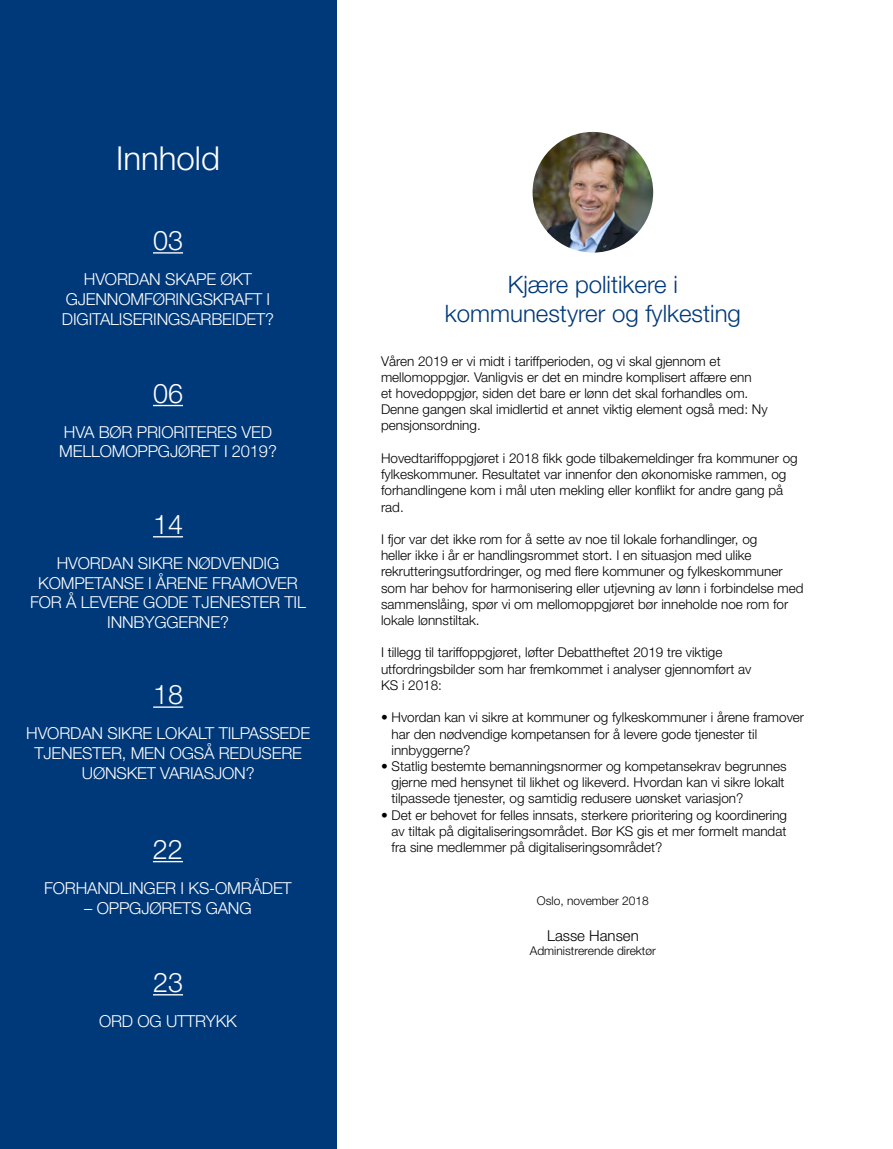
<style>
.page{position:relative;width:893px;height:1149px;background:#fff}
.page>*{position:absolute;margin:0;border:0;box-sizing:border-box;transform-origin:0 0}
.t1{font:300 33px "Helvetica Neue";color:#fff}
.t2{font:300 27px "Helvetica Neue";color:#fff}
.t3{font:300 24px/28.8px "Helvetica Neue";color:#00397a;text-align:center}
.t4{font:300 16.5px/19.8px "Helvetica Neue";letter-spacing:-.01em;color:#fff;text-align:center}
.t5{font:300 15px "Helvetica Neue";color:#000}
.t6{font:300 13.5px/16.2px "Helvetica Neue";color:#000}
.t7{font:300 12px "Helvetica Neue";color:#000}
</style>
<div class="page">
<div style="left:0;top:0;width:336px;height:1148px;background:#00397a"></div>
<img style="left:533px;top:132px;width:120px;height:120px;border-radius:60px">
<hr style="left:153px;top:405px;width:30px;height:1px;background:#fff">
<hr style="left:153px;top:536px;width:30px;height:1px;background:#fff">
<hr style="left:153px;top:706px;width:30px;height:1px;background:#fff">
<hr style="left:153px;top:252px;width:30px;height:1px;background:#fff">
<hr style="left:153px;top:860px;width:30px;height:2px;background:#fff">
<hr style="left:153px;top:993px;width:30px;height:2px;background:#fff">
<h1 class="t1" style="left:116px;top:138px;width:105px">Innhold</h1>
<h2 class="t2" style="left:153px;top:224px;width:32px">03</h2>
<p class="t4" style="left:62px;top:269px;width:214px">HVORDAN SKAPE ØKT<br>GJENNOMFØRINGSKRAFT I<br>DIGITALISERINGSARBEIDET?</p>
<h2 class="t2" style="left:153px;top:376px;width:32px">06</h2>
<p class="t4" style="left:59px;top:421px;width:219px;text-align:left">HVA BØR PRIORITERES VED<br>MELLOMOPPGJØRET I 2019?</p>
<h2 class="t2" style="left:153px;top:508px;width:32px">14</h2>
<p class="t4" style="left:30px;top:552px;width:277px">HVORDAN SIKRE NØDVENDIG<br>KOMPETANSE I ÅRENE FRAMOVER<br>FOR Å LEVERE GODE TJENESTER TIL<br>INNBYGGERNE?</p>
<h2 class="t2" style="left:153px;top:678px;width:32px">18</h2>
<p class="t4" style="left:26px;top:722px;width:285px">HVORDAN SIKRE LOKALT TILPASSEDE<br>TJENESTER, MEN OGSÅ REDUSERE<br>UØNSKET VARIASJON?</p>
<h2 class="t2" style="left:153px;top:832px;width:32px">22</h2>
<p class="t4" style="left:44px;top:877px;width:249px">FORHANDLINGER I KS-OMRÅDET</p>
<p class="t4" style="left:84px;top:897px;width:169px">– OPPGJØRETS GANG</p>
<h2 class="t2" style="left:153px;top:965px;width:32px">23</h2>
<p class="t4" style="left:99px;top:1010px;width:139px">ORD OG UTTRYKK</p>
<h3 class="t3" style="left:445px;top:270px;width:298px">Kjære politikere i kommunestyrer og fylkesting</h3>
<p class="t6" style="left:381px;top:352px;width:388px">Våren 2019 er vi midt i tariffperioden, og vi skal gjennom et mellomoppgjør. Vanligvis er det en mindre komplisert affære enn<br>et hovedoppgjør, siden det bare er lønn det skal forhandles om.<br>Denne gangen skal imidlertid et annet viktig element også med: Ny pensjonsordning.</p>
<p class="t6" style="left:381px;top:449px;width:418px">Hovedtariffoppgjøret i 2018 fikk gode tilbakemeldinger fra kommuner og fylkeskommuner. Resultatet var innenfor den økonomiske rammen, og forhandlingene kom i mål uten mekling eller konflikt for andre gang på rad.</p>
<p class="t6" style="left:381px;top:530px;width:424px">I fjor var det ikke rom for å sette av noe til lokale forhandlinger, og<br>heller ikke i år er handlingsrommet stort. I en situasjon med ulike rekrutteringsutfordringer, og med flere kommuner og fylkeskommuner som har behov for harmonisering eller utjevning av lønn i forbindelse med sammenslåing, spør vi om mellomoppgjøret bør inneholde noe rom for lokale lønnstiltak.</p>
<p class="t6" style="left:381px;top:644px;width:372px">I tillegg til tariffoppgjøret, løfter Debattheftet 2019 tre viktige utfordringsbilder som har fremkommet i analyser gjennomført av<br>KS i 2018:</p>
<p class="t6" style="left:391px;top:709px;width:414px;text-indent:-11px">• Hvordan kan vi sikre at kommuner og fylkeskommuner i årene framover har den nødvendige kompetansen for å levere gode tjenester til innbyggerne?</p>
<p class="t6" style="left:391px;top:757px;width:397px;text-indent:-11px">• Statlig bestemte bemanningsnormer og kompetansekrav begrunnes gjerne med hensynet til likhet og likeverd. Hvordan kan vi sikre lokalt tilpassede tjenester, og samtidig redusere uønsket variasjon?</p>
<p class="t6" style="left:391px;top:806px;width:397px;text-align:justify;text-indent:-11px">• Det er behovet for felles innsats, sterkere prioritering og koordinering av tiltak på digitaliseringsområdet. Bør KS gis et mer formelt mandat fra sine medlemmer på digitaliseringsområdet?</p>
<p class="t7" style="left:537px;top:892px;width:114px">Oslo, november 2018</p>
<p class="t5" style="left:547px;top:925px;width:93px">Lasse Hansen</p>
<p class="t7" style="left:530px;top:943px;width:128px">Administrerende direktør</p>
</div>
